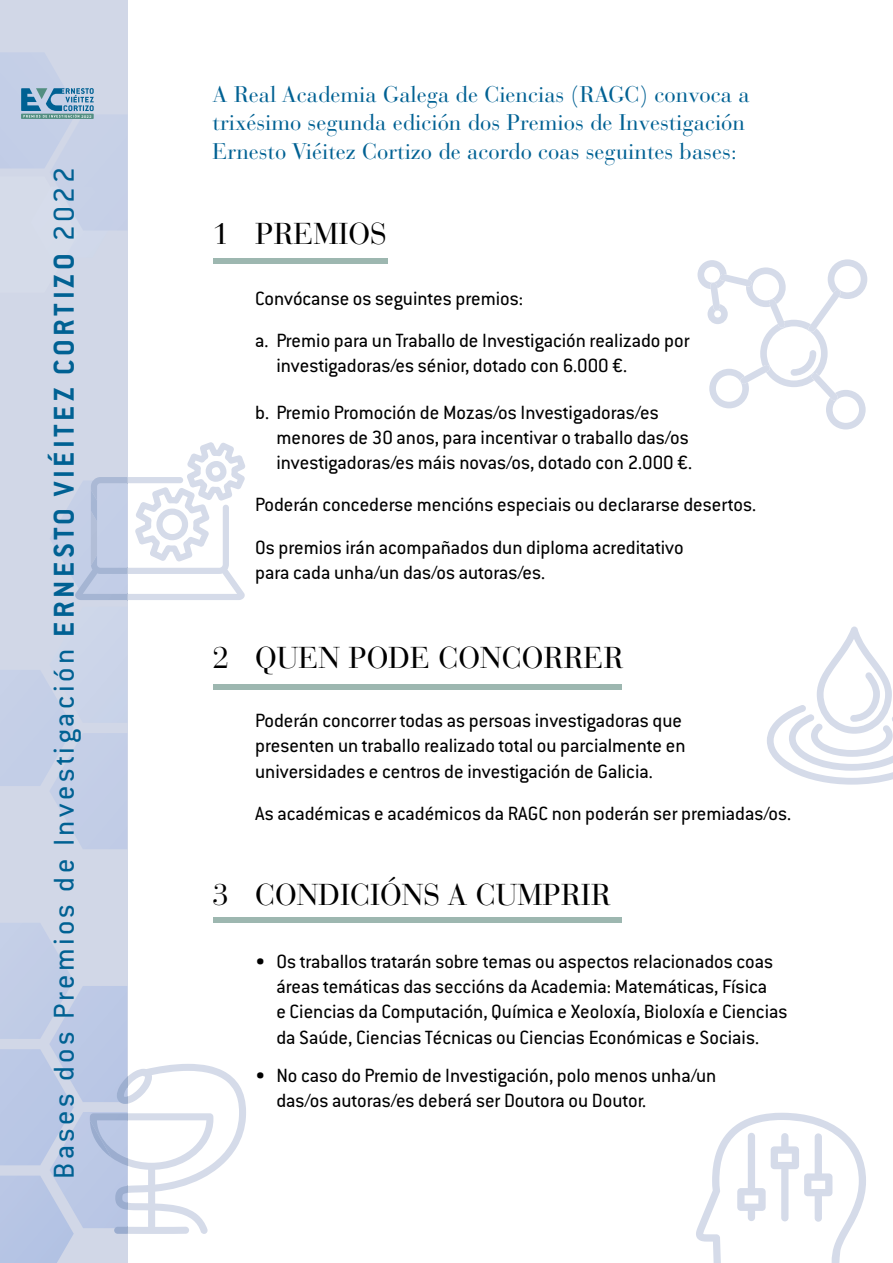
<style>
.page{position:relative;width:893px;height:1263px;background:#fff}
.page>*{position:absolute;margin:0;border:0;box-sizing:border-box;transform-origin:0 0}
.t1{font:31.5px "Conduit ITC Std";letter-spacing:.11em;color:#006193}
.t2{font:30px "Bauer Bodoni Std";color:#000}
.t3{font:22.5px/28.5px "Bauer Bodoni Std";color:#006193}
.t4{font:21px/25.2px "Conduit ITC Std";color:#000}
.t5{font:700 3.75px "DIN";color:#fff}
.s1{font-weight:700}
</style>
<div class="page">
<div style="left:0;top:0;width:128px;height:1263px;background:#d1d7e7"></div>
<svg style="left:0;top:670px;width:127px;height:179px"></svg>
<svg style="left:0;top:53px;width:127px;height:177px"></svg>
<svg style="left:696px;top:1113px;width:170px;height:150px"></svg>
<svg style="left:0;top:923px;width:246px;height:340px"></svg>
<svg style="left:50px;top:442px;width:195px;height:158px"></svg>
<svg style="left:697px;top:259px;width:170px;height:170px"></svg>
<svg style="left:767px;top:626px;width:126px;height:159px"></svg>
<div style="left:213px;top:258px;width:174px;height:6px;background:#9db7b0"></div>
<div style="left:213px;top:685px;width:408px;height:5px;background:#9db7b0"></div>
<div style="left:213px;top:917px;width:408px;height:6px;background:#9db7b0"></div>
<p class="t5" style="left:82px;top:114px;width:11px">2022</p>
<h1 class="t1" style="left:45px;top:1179px;width:1013px;rotate:-90deg">Bases dos Premios de Investigación <span class="s1">ERNESTO VIÉITEZ CORTIZO</span> 2022</h1>
<p class="t3" style="left:213px;top:80px;width:538px">A Real Academia Galega de Ciencias (RAGC) convoca a trixésimo segunda edición dos Premios de Investigación<br>Ernesto Viéitez Cortizo de acordo coas seguintes bases:</p>
<h2 class="t2" style="left:213px;top:216px;width:176px">1 PREMIOS</h2>
<p class="t4" style="left:255px;top:277px;width:436px;line-height:42.2px">Convócanse os seguintes premios:<br>a. Premio para un Traballo de Investigación realizado por</p>
<p class="t4" style="left:276px;top:353px;width:352px">investigadoras/es sénior, dotado con 6.000 €.</p>
<p class="t4" style="left:276px;top:399px;width:417px;text-indent:-21px">b. Premio Promoción de Mozas/os Investigadoras/es menores de 30 anos, para incentivar o traballo das/os investigadoras/es máis novas/os, dotado con 2.000 €.</p>
<p class="t4" style="left:255px;top:483px;width:502px;line-height:42.2px">Poderán concederse mencións especiais ou declararse desertos.<br>Os premios irán acompañados dun diploma acreditativo</p>
<p class="t4" style="left:255px;top:559px;width:292px">para cada unha/un das/os autoras/es.</p>
<h2 class="t2" style="left:213px;top:640px;width:412px">2 QUEN PODE CONCORRER</h2>
<p class="t4" style="left:255px;top:707px;width:432px">Poderán concorrer todas as persoas investigadoras que presenten un traballo realizado total ou parcialmente en universidades e centros de investigación de Galicia.</p>
<p class="t4" style="left:255px;top:800px;width:537px">As académicas e académicos da RAGC non poderán ser premiadas/os.</p>
<h2 class="t2" style="left:213px;top:876px;width:400px">3 CONDICIÓNS A CUMPRIR</h2>
<p class="t4" style="left:276px;top:948px;width:513px;text-indent:-21px">• Os traballos tratarán sobre temas ou aspectos relacionados coas áreas temáticas das seccións da Academia: Matemáticas, Física<br>e Ciencias da Computación, Química e Xeoloxía, Bioloxía e Ciencias da Saúde, Ciencias Técnicas ou Ciencias Económicas e Sociais.</p>
<p class="t4" style="left:276px;top:1062px;width:441px;text-indent:-21px">• No caso do Premio de Investigación, polo menos unha/un das/os autoras/es deberá ser Doutora ou Doutor.</p>
</div>
